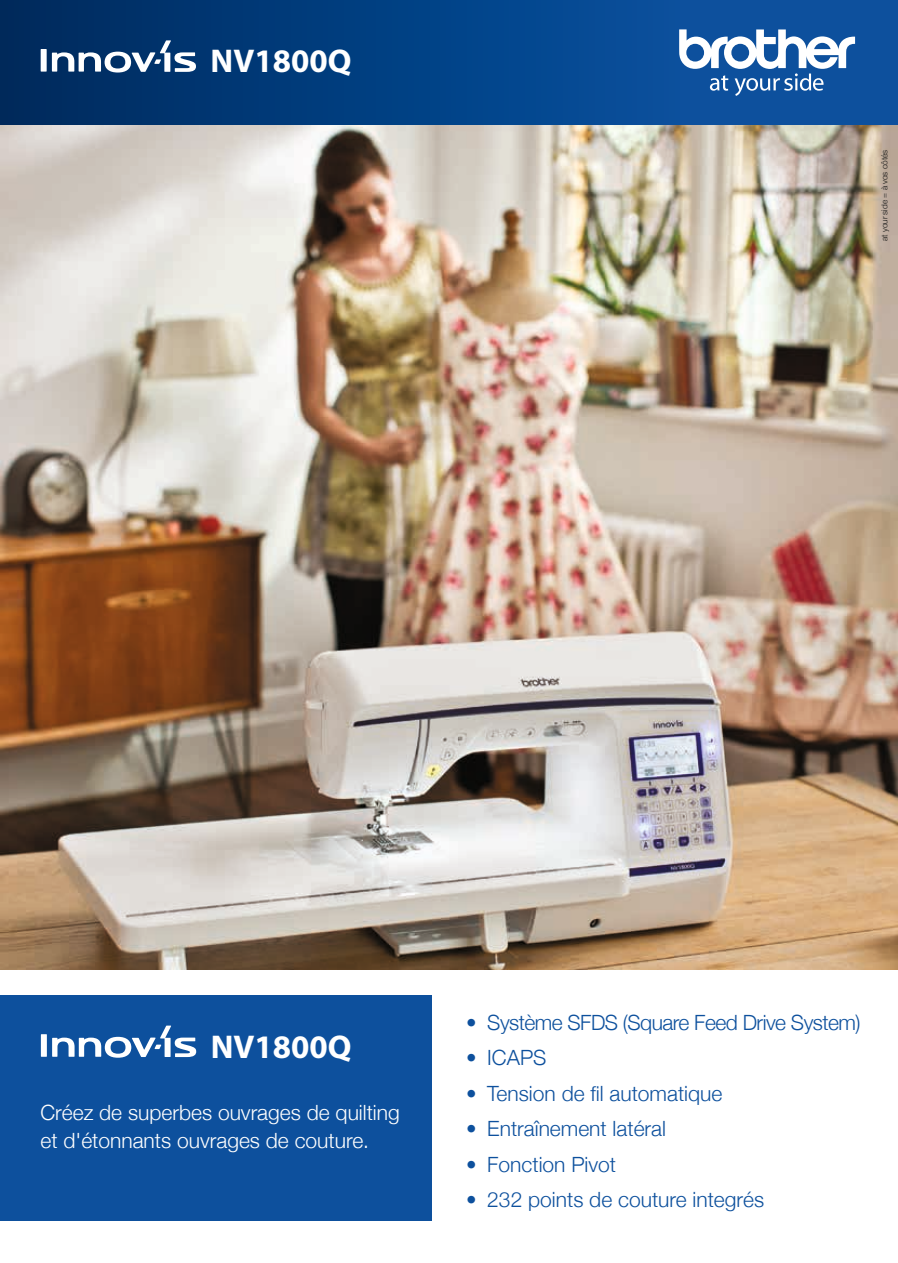
<style>
.page{position:relative;width:898px;height:1263px;background:#fff}
.page>*{position:absolute;margin:0;border:0;box-sizing:border-box;transform-origin:0 0}
.t1{font:700 33px "Myriad Pro";color:#fff}
.t2{font:300 21px "Helvetica Neue";color:#0d509d}
.t3{font:300 21px/27px "Helvetica Neue";color:#fff}
.t4{font:300 21px "Helvetica Neue";letter-spacing:-.025em;color:#0d509d}
.t5{font:300 8.25px "Helvetica Neue";color:#131413}
</style>
<div class="page">
<img style="left:0;top:124px;width:897px;height:845px">
<div style="left:0;top:995px;width:432px;height:225px;background:#0d509d"></div>
<div style="left:41px;top:1034px;width:6px;height:23px;background:#fff"></div>
<svg style="left:52px;top:1025px;width:144px;height:33px"></svg>
<div style="left:0;top:0;width:897px;height:124px;background:#0d509d"></div>
<div style="left:0;top:0;width:679px;height:124px;background:linear-gradient(to right,#00295c,#07509f)"></div>
<svg style="left:679px;top:29px;width:175px;height:67px"></svg>
<div style="left:41px;top:49px;width:6px;height:23px;background:#fff"></div>
<svg style="left:52px;top:40px;width:144px;height:33px;background:#4e6f96"></svg>
<h1 class="t1" style="left:210px;top:40px;width:142px">NV1800Q</h1>
<p class="t5" style="left:877px;top:241px;width:93px;rotate:-90deg">at your side = à vos côtés</p>
<h1 class="t1" style="left:210px;top:1025px;width:142px">NV1800Q</h1>
<p class="t3" style="left:40px;top:1098px;width:361px">Créez de superbes ouvrages de quilting et d'étonnants ouvrages de couture.</p>
<p class="t4" style="left:466px;top:1005px;width:396px">• Système SFDS (Square Feed Drive System)</p>
<p class="t2" style="left:466px;top:1041px;width:82px">• ICAPS</p>
<p class="t2" style="left:466px;top:1076px;width:258px">• Tension de fil automatique</p>
<p class="t2" style="left:466px;top:1112px;width:201px">• Entraînement latéral</p>
<p class="t2" style="left:466px;top:1147px;width:152px">• Fonction Pivot</p>
<p class="t2" style="left:466px;top:1183px;width:299px">• 232 points de couture integrés</p>
</div>
